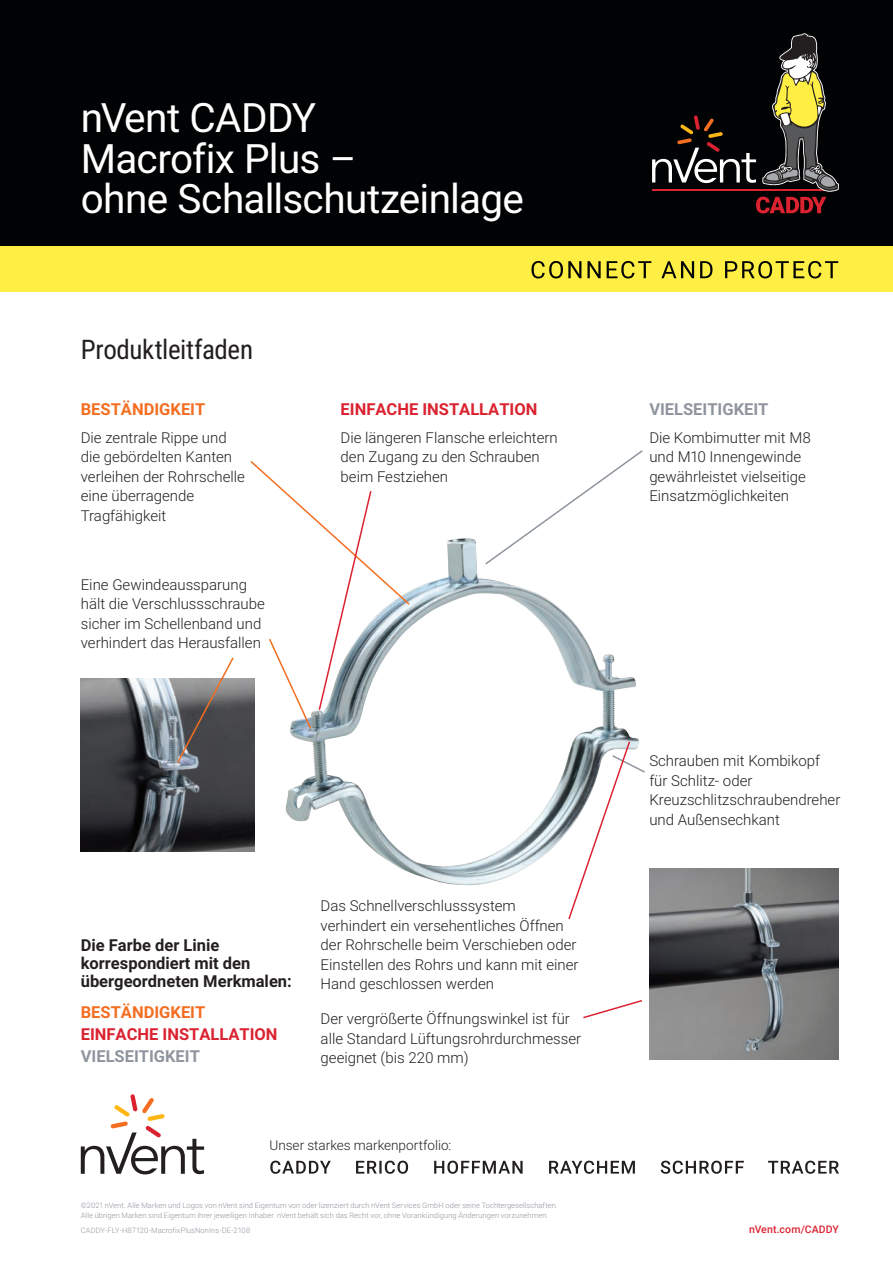
<style>
.page{position:relative;width:893px;height:1263px;background:#fff}
.page>*{position:absolute;margin:0;border:0;box-sizing:border-box;transform-origin:0 0}
.Title_Product_Name{font:40.5px/40.5px "Roboto";letter-spacing:-.02em;color:#fff}
.Product_Description{font:27px "Roboto Condensed";letter-spacing:-.015em;color:#231f20}
.Bodytext_1{font:700 16.5px/18px "Roboto";color:#231f20}
.Bodytext_1-2{font:700 16.5px "Roboto";color:#db2230}
.Bodytext_1-3{font:700 16.5px "Roboto";color:#8f959e}
.Bodytext_1-4{font:700 16.5px "Roboto";color:#f36e21}
.Bodytext_1-5{font:300 15px/19.5px "Roboto";color:#231f20}
.t1{font:300 13.5px "Roboto";color:#231f20}
.t2{font:500 10.5px "Roboto";letter-spacing:.015em;color:#db2230}
.t3{font:300 7.5px/10.5px "Roboto";letter-spacing:.01em;color:#8f959e}
</style>
<div class="page">
<svg style="left:270px;top:1160px;width:569px;height:14px"></svg>
<svg style="left:81px;top:1094px;width:123px;height:80px"></svg>
<div style="left:0;top:0;width:893px;height:247px;background:#010203"></div>
<div style="left:0;top:247px;width:893px;height:45px;background:#ffef44"></div>
<svg style="left:532px;top:261px;width:306px;height:17px"></svg>
<svg style="left:652px;top:33px;width:187px;height:180px"></svg>
<img style="left:285px;top:538px;width:354px;height:347px">
<svg style="left:484px;top:450px;width:159px;height:116px"></svg>
<svg style="left:583px;top:1000px;width:59px;height:19px"></svg>
<svg style="left:250px;top:461px;width:161px;height:269px"></svg>
<img style="left:649px;top:868px;width:190px;height:191px">
<img style="left:81px;top:678px;width:173px;height:174px">
<svg style="left:175px;top:657px;width:60px;height:108px"></svg>
<svg style="left:567px;top:740px;width:78px;height:180px"></svg>
<p class="Title_Product_Name" style="left:81px;top:96px;width:445px">nVent CADDY<br>Macrofix Plus –<br>ohne Schallschutzeinlage</p>
<p class="Product_Description" style="left:81px;top:330px;width:174px">Produktleitfaden</p>
<p class="Bodytext_1-4" style="left:81px;top:397px;width:126px">BESTÄNDIGKEIT</p>
<p class="Bodytext_1-5" style="left:81px;top:427px;width:166px">Die zentrale Rippe und die gebördelten Kanten verleihen der Rohrschelle eine überragende<br>Tragfähigkeit</p>
<p class="Bodytext_1-5" style="left:81px;top:574px;width:186px">Eine Gewindeaussparung hält die Verschlussschraube sicher im Schellenband und verhindert das Herausfallen</p>
<p class="Bodytext_1-2" style="left:341px;top:397px;width:198px">EINFACHE INSTALLATION</p>
<p class="Bodytext_1-5" style="left:341px;top:427px;width:219px">Die längeren Flansche erleichtern den Zugang zu den Schrauben beim Festziehen</p>
<p class="Bodytext_1" style="left:81px;top:935px;width:213px">Die Farbe der Linie korrespondiert mit den übergeordneten Merkmalen:</p>
<p class="Bodytext_1-4" style="left:81px;top:1000px;width:126px">BESTÄNDIGKEIT</p>
<p class="Bodytext_1-2" style="left:81px;top:1022px;width:198px">EINFACHE INSTALLATION</p>
<p class="Bodytext_1-3" style="left:81px;top:1045px;width:121px">VIELSEITIGKEIT</p>
<p class="Bodytext_1-5" style="left:321px;top:895px;width:260px">Das Schnellverschlusssystem verhindert ein versehentliches Öffnen der Rohrschelle beim Verschieben oder Einstellen des Rohrs und kann mit einer Hand geschlossen werden</p>
<p class="Bodytext_1-5" style="left:321px;top:1008px;width:262px">Der vergrößerte Öffnungswinkel ist für alle Standard Lüftungsrohrdurchmesser geeignet (bis 220 mm)</p>
<p class="t1" style="left:269px;top:1136px;width:183px">Unser starkes markenportfolio:</p>
<p class="t3" style="left:81px;top:1200px;width:478px">©2021 nVent. Alle Marken und Logos von nVent sind Eigentum von oder lizenziert durch nVent Services GmbH oder seine Tochtergesellschaften.<br>Alle übrigen Marken sind Eigentum ihrer jeweiligen Inhaber. nVent behält sich das Recht vor, ohne Vorankündigung Änderungen vorzunehmen.</p>
<p class="t3" style="left:81px;top:1225px;width:171px">CADDY-FLY-H87120-MacrofixPlusNonIns-DE-2108</p>
<p class="Bodytext_1-3" style="left:649px;top:397px;width:121px">VIELSEITIGKEIT</p>
<p class="Bodytext_1-5" style="left:649px;top:427px;width:163px">Die Kombimutter mit M8 und M10 Innengewinde gewährleistet vielseitige<br>Einsatzmöglichkeiten</p>
<p class="Bodytext_1-5" style="left:649px;top:751px;width:193px">Schrauben mit Kombikopf für Schlitz- oder<br>Kreuzschlitzschraubendreher und Außensechkant</p>
<p class="t2" style="left:749px;top:1222px;width:91px">nVent.com/CADDY</p>
</div>
